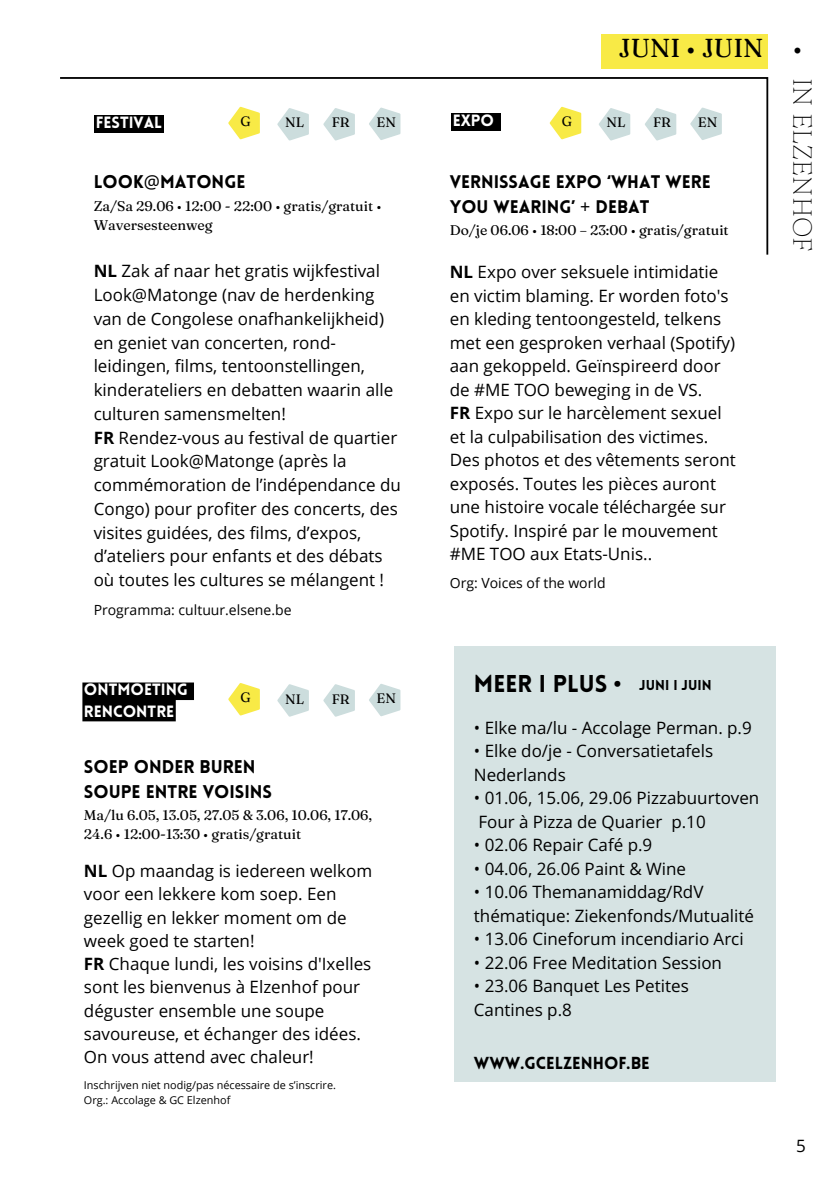
<style>
.page{position:relative;width:839px;height:1191px;background:#fff}
.page>*{position:absolute;margin:0;border:0;box-sizing:border-box;transform-origin:0 0}
.t1{font:26px "Fraunces 9 pt";color:#000}
.t2{font:100 26px "Fraunces 9 pt";color:#000}
.t3{font:900 23.8px "Lovelo";color:#000}
.t4{font:900 18px "Lovelo";color:#000}
.t5{font:900 17.8px/25px "Lovelo";color:#000}
.t6{font:17px/23.4px "Open Sans";color:#000}
.t7{font:900 17px "Lovelo";color:#000}
.t8{font:900 16px/21.4px "Lovelo";color:#fff}
.t9{font:14px/19.6px "Fraunces 9 pt";color:#000}
.t10{font:14px "Open Sans";color:#000}
.t11{font:900 14px "Lovelo";color:#000}
.t12{font:13.6px "Fraunces 9 pt";color:#000}
.t13{font:10.8px "Open Sans";color:#000}
.s1{font-family:"Noto Sans";font-weight:400}
.s2{font-weight:700}
</style>
<div class="page">
<svg style="left:60px;top:77px;width:709px;height:178px"></svg>
<div style="left:601px;top:34px;width:167px;height:34px;background:#f8ea46"></div>
<div style="left:94px;top:115px;width:70px;height:17px;background:#000"></div>
<div style="left:451px;top:113px;width:49px;height:18px;background:#000"></div>
<div style="left:454px;top:647px;width:321px;height:434px;background:#d6e3e3"></div>
<svg style="left:82px;top:683px;width:112px;height:38px;background:#171717"></svg>
<svg style="left:277px;top:108px;width:32px;height:33px"></svg>
<svg style="left:323px;top:108px;width:32px;height:33px"></svg>
<svg style="left:369px;top:108px;width:31px;height:32px"></svg>
<svg style="left:228px;top:107px;width:32px;height:32px"></svg>
<svg style="left:598px;top:108px;width:32px;height:33px"></svg>
<svg style="left:644px;top:108px;width:32px;height:33px"></svg>
<svg style="left:690px;top:108px;width:31px;height:32px"></svg>
<svg style="left:549px;top:107px;width:32px;height:32px"></svg>
<svg style="left:277px;top:684px;width:32px;height:33px"></svg>
<svg style="left:323px;top:684px;width:32px;height:33px"></svg>
<svg style="left:369px;top:684px;width:31px;height:32px"></svg>
<svg style="left:228px;top:683px;width:32px;height:33px"></svg>
<h2 class="t1" style="left:618px;top:32px;width:185px">JUNI • JUIN •</h2>
<p class="t2" style="left:819px;top:78px;width:176px;rotate:90deg">IN ELZENHOF</p>
<p class="t8" style="left:96px;top:113px;width:68px">FESTIVAL</p>
<p class="t8" style="left:453px;top:111px;width:43px">EXPO</p>
<p class="t12" style="left:240px;top:113px;width:12px">G</p>
<p class="t12" style="left:285px;top:114px;width:21px">NL</p>
<h4 class="t12" style="left:332px;top:114px;width:19px">FR</h4>
<h4 class="t12" style="left:376px;top:114px;width:21px">EN</h4>
<p class="t12" style="left:562px;top:113px;width:12px">G</p>
<h2 class="t12" style="left:606px;top:114px;width:21px">NL</h2>
<h5 class="t12" style="left:653px;top:114px;width:19px">FR</h5>
<p class="t12" style="left:698px;top:114px;width:21px">EN</p>
<p class="t4" style="left:94px;top:174px;width:153px">LOOK<span class="s1">@</span>MATONGE</p>
<p class="t9" style="left:94px;top:196px;width:289px">Za/Sa 29.06 • 12:00 - 22:00 • gratis/gratuit •<br>Waversesteenweg</p>
<p class="t6" style="left:94px;top:259px;width:309px"><span class="s2">NL</span> Zak af naar het gratis wijkfestival Look@Matonge (nav de herdenking van de Congolese onafhankelijkheid) en geniet van concerten, rond&shy;leidingen, films, tentoonstellingen, kinderateliers en debatten waarin alle culturen samensmelten!<br><span class="s2">FR</span> Rendez-vous au festival de quartier gratuit Look@Matonge (après la commémoration de l’indépendance du Congo) pour profiter des concerts, des visites guidées, des films, d’expos, d’ateliers pour enfants et des débats où toutes les cultures se mélangent !</p>
<p class="t10" style="left:94px;top:600px;width:199px">Programma: cultuur.elsene.be</p>
<p class="t5" style="left:450px;top:171px;width:262px">VERNISSAGE EXPO ‘WHAT WERE<br>YOU WEARING’ <span class="s1">+</span> DEBAT</p>
<p class="t9" style="left:450px;top:220px;width:280px">Do/je 06.06 • 18:00 – 23:00 • gratis/gratuit</p>
<p class="t6" style="left:450px;top:260px;width:287px"><span class="s2">NL</span> Expo over seksuele intimidatie en victim blaming. Er worden foto's en kleding tentoongesteld, telkens met een gesproken verhaal (Spotify) aan gekoppeld. Geïnspireerd door de #ME TOO beweging in de VS.<br><span class="s2">FR</span> Expo sur le harcèlement sexuel et la culpabilisation des victimes.<br>Des photos et des vêtements seront exposés. Toutes les pièces auront une histoire vocale téléchargée sur Spotify. Inspiré par le mouvement #ME TOO aux Etats-Unis..</p>
<h5 class="t10" style="left:450px;top:573px;width:157px">Org: Voices of the world</h5>
<h4 class="t8" style="left:84px;top:681px;width:105px">ONTMOETING<br>RENCONTRE</h4>
<p class="t12" style="left:240px;top:689px;width:12px">G</p>
<p class="t12" style="left:285px;top:690px;width:21px">NL</p>
<p class="t12" style="left:332px;top:690px;width:19px">FR</p>
<p class="t12" style="left:376px;top:690px;width:21px">EN</p>
<p class="t4" style="left:84px;top:760px;width:173px">SOEP ONDER BUREN</p>
<p class="t4" style="left:84px;top:785px;width:189px">SOUPE ENTRE VOISINS</p>
<p class="t9" style="left:84px;top:806px;width:290px">Ma/lu 6.05, 13.05, 27.05 &amp; 3.06, 10.06, 17.06,<br>24.6 • 12:00-13:30 • gratis/gratuit</p>
<p class="t6" style="left:84px;top:859px;width:290px"><span class="s2">NL</span> Op maandag is iedereen welkom voor een lekkere kom soep. Een gezellig en lekker moment om de week goed te starten!<br><span class="s2">FR</span> Chaque lundi, les voisins d'Ixelles sont les bienvenus à Elzenhof pour déguster ensemble une soupe savoureuse, et échanger des idées.<br>On vous attend avec chaleur!</p>
<p class="t13" style="left:84px;top:1077px;width:253px">Inschrijven niet nodig/pas nécessaire de s’inscrire.</p>
<p class="t13" style="left:84px;top:1092px;width:148px">Org.: Accolage &amp; GC Elzenhof</p>
<p class="t3" style="left:474px;top:674px;width:149px">MEER I PLUS •</p>
<p class="t11" style="left:639px;top:679px;width:74px">JUNI I JUIN</p>
<p class="t6" style="left:474px;top:715px;width:279px">• Elke ma/lu - Accolage Perman. p.9</p>
<p class="t6" style="left:474px;top:739px;width:241px">• Elke do/je - Conversatietafels<br>Nederlands</p>
<p class="t6" style="left:474px;top:786px;width:287px">• 01.06, 15.06, 29.06 Pizzabuurtoven<br>Four à Pizza de Quarier p.10</p>
<p class="t6" style="left:474px;top:833px;width:180px">• 02.06 Repair Café p.9</p>
<p class="t6" style="left:474px;top:856px;width:214px">• 04.06, 26.06 Paint &amp; Wine</p>
<p class="t6" style="left:474px;top:880px;width:281px">• 10.06 Themanamiddag/RdV thématique: Ziekenfonds/Mutualité</p>
<p class="t6" style="left:474px;top:927px;width:271px">• 13.06 Cineforum incendiario Arci</p>
<p class="t6" style="left:474px;top:950px;width:249px">• 22.06 Free Meditation Session</p>
<p class="t6" style="left:474px;top:974px;width:216px">• 23.06 Banquet Les Petites<br>Cantines p.8</p>
<p class="t7" style="left:474px;top:1056px;width:177px">WWW.GCELZENHOF.BE</p>
<h5 class="t6" style="left:796px;top:1134px;width:11px">5</h5>
</div>
